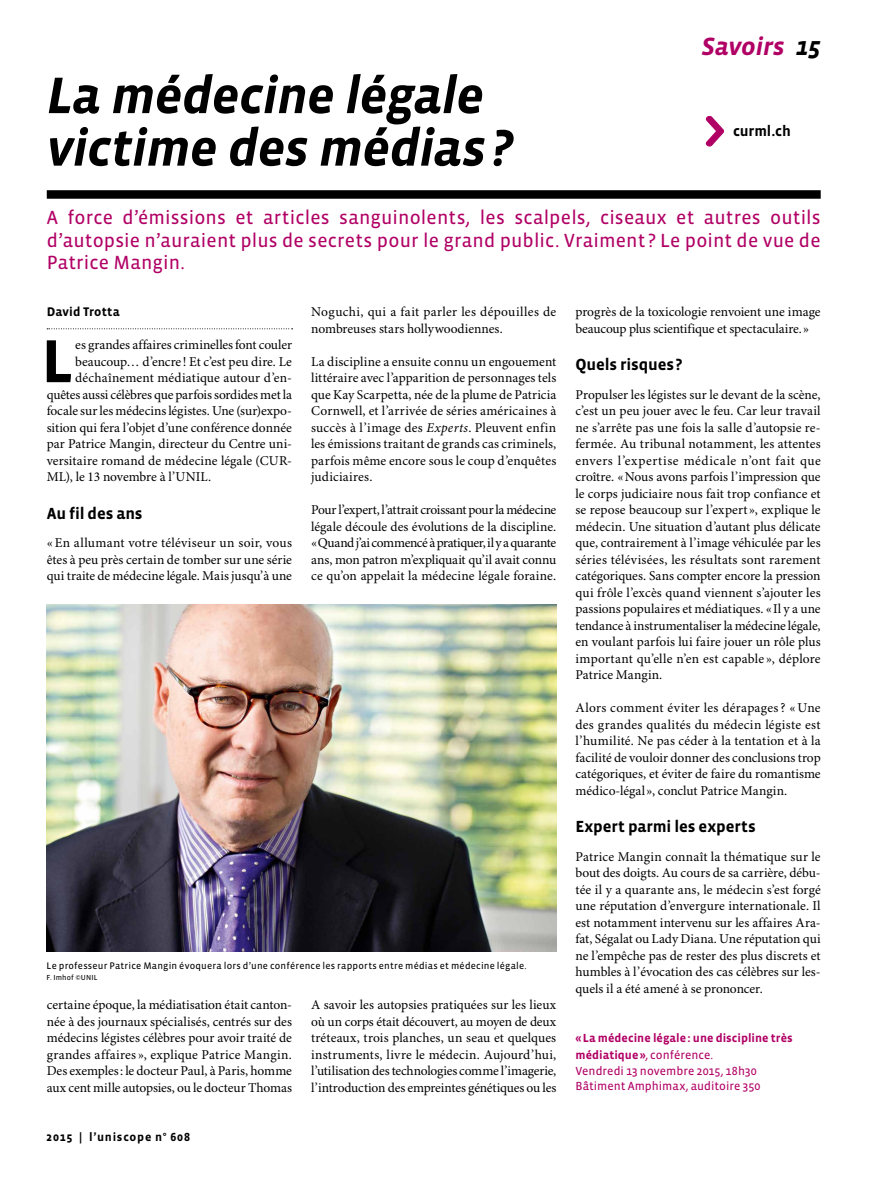
<style>
.page{position:relative;width:893px;height:1191px;background:#fff}
.page>*{position:absolute;margin:0;border:0;box-sizing:border-box;transform-origin:0 0}
.t1{font:700 62.1px "Vista Sans";color:#000}
.t2{font:italic 700 52.5px/52.5px "Vista Sans";letter-spacing:-.015em;color:#000}
.t3{font:italic 700 25.5px "Vista Sans";letter-spacing:-.01em;color:#b10065}
.t4{font:19.5px/22.5px "Vista Sans Reg";letter-spacing:.01em;color:#b10065;text-align:justify}
.t5{font:700 16.5px "Vista Sans";letter-spacing:-.005em;color:#000}
.t6{font:700 15px "Vista Sans";letter-spacing:-.01em;color:#000}
.t7{font:13.5px/16.5px "Minion Pro";color:#000;text-align:justify}
.t8{font:700 12.75px "Vista Sans";letter-spacing:.01em;color:#000}
.t9{font:12px/15.8px "Vista Sans Reg";letter-spacing:.005em;color:#b10065}
.t10{font:700 12px "Vista Sans";letter-spacing:.005em;color:#b10065}
.t11{font:700 12px "Vista Sans";letter-spacing:.065em;color:#000}
.t12{font:9.75px "Vista Sans Reg";letter-spacing:.02em;color:#000}
.t13{font:7.5px "Vista Sans Reg";letter-spacing:.02em;color:#000}
.s1{color:#000}
.s2{font-style:italic}
.s3{font-family:"Vista Sans";font-weight:700}
</style>
<div class="page">
<div style="left:47px;top:190px;width:774px;height:9px;background:#000"></div>
<svg style="left:47px;top:328px;width:246px;height:1px"></svg>
<img style="left:46px;top:604px;width:510px;height:347px">
<svg style="left:705px;top:116px;width:19px;height:31px"></svg>
<h2 class="t2" style="left:47px;top:70px;width:468px">La médecine légale victime des médias ?</h2>
<h3 class="t3" style="left:701px;top:33px;width:121px">Savoirs <span class="s1">15</span></h3>
<p class="t6" style="left:733px;top:123px;width:59px">curml.ch</p>
<h3 class="t4" style="left:47px;top:207px;width:775px">A force d’émissions et articles sanguinolents, les scalpels, ciseaux et autres outils d’autopsie n’auraient plus de secrets pour le grand public. Vraiment? Le point de vue de Patrice Mangin.</h3>
<p class="t8" style="left:47px;top:305px;width:74px">David Trotta</p>
<h1 class="t1" style="left:41px;top:330px;width:33px">L</h1>
<p class="t7" style="left:75px;top:337px;width:218px">es grandes affaires criminelles font couler</p>
<p class="t7" style="left:311px;top:304px;width:247px">Noguchi, qui a fait parler les dépouilles de nombreuses stars hollywoodiennes.</p>
<p class="t7" style="left:311px;top:354px;width:247px">La discipline a ensuite connu un engouement littéraire avec l’apparition de personnages tels que Kay Scarpetta, née de la plume de Patricia Cornwell, et l’arrivée de séries américaines à succès à l’image des <span class="s2">Experts</span>. Pleuvent enfin les émissions traitant de grands cas criminels, parfois même encore sous le coup d’enquêtes judiciaires.</p>
<p class="t7" style="left:311px;top:502px;width:247px">Pour l’expert, l’attrait croissant pour la médecine légale découle des évolutions de la discipline. «Quand j’ai commencé à pratiquer, il y a quarante ans, mon patron m’expliquait qu’il avait connu ce qu’on appelait la médecine légale foraine.</p>
<p class="t7" style="left:575px;top:304px;width:247px">progrès de la toxicologie renvoient une image beaucoup plus scientifique et spectaculaire.»</p>
<p class="t5" style="left:575px;top:356px;width:109px">Quels risques?</p>
<p class="t7" style="left:575px;top:387px;width:247px">Propulser les légistes sur le devant de la scène, c’est un peu jouer avec le feu. Car leur travail ne s’arrête pas une fois la salle d’autopsie re&shy;fermée. Au tribunal notamment, les attentes envers l’expertise médicale n’ont fait que croître. «Nous avons parfois l’impression que le corps judiciaire nous fait trop confiance et se repose beaucoup sur l’expert », explique le médecin. Une situation d’autant plus délicate que, contrairement à l’image véhiculée par les séries télévisées, les résultats sont rarement catégoriques. Sans compter encore la pression qui frôle l’excès quand viennent s’ajouter les passions populaires et médiatiques. «Il y a une tendance à instrumentaliser la médecine légale, en voulant parfois lui faire jouer un rôle plus important qu’elle n’en est capable », déplore Patrice Mangin.</p>
<p class="t7" style="left:575px;top:700px;width:247px">Alors comment éviter les dérapages? « Une des grandes qualités du médecin légiste est l’humilité. Ne pas céder à la tentation et à la facilité de vouloir donner des conclusions trop catégoriques, et éviter de faire du romantisme médico-légal», conclut Patrice Mangin.</p>
<p class="t5" style="left:575px;top:818px;width:182px">Expert parmi les experts</p>
<p class="t7" style="left:575px;top:849px;width:247px">Patrice Mangin connaît la thématique sur le bout des doigts. Au cours de sa carrière, débu&shy;tée il y a quarante ans, le médecin s’est forgé une réputation d’envergure internationale. Il est notamment intervenu sur les affaires Ara&shy;fat, Ségalat ou Lady Diana. Une réputation qui ne l’empêche pas de rester des plus discrets et humbles à l’évocation des cas célèbres sur les&shy;quels il a été amené à se prononcer.</p>
<p class="t10" style="left:575px;top:1032px;width:219px">«La médecine légale: une discipline très</p>
<p class="t9" style="left:575px;top:1047px;width:187px"><span class="s3">médiatique»</span>, conférence.<br>Vendredi 13 novembre 2015, 18h30<br>Bâtiment Amphimax, auditoire 350</p>
<p class="t7" style="left:75px;top:354px;width:218px">beaucoup… d’encre! Et c’est peu dire. Le</p>
<p class="t7" style="left:75px;top:370px;width:218px">déchaînement médiatique autour d’en-</p>
<p class="t7" style="left:47px;top:387px;width:247px">quêtes aussi célèbres que parfois sordides met la</p>
<p class="t7" style="left:47px;top:403px;width:247px">focale sur les médecins légistes. Une (sur)expo-</p>
<p class="t7" style="left:47px;top:420px;width:247px">sition qui fera l’objet d’une conférence donnée</p>
<p class="t7" style="left:47px;top:436px;width:247px">par Patrice Mangin, directeur du Centre uni-</p>
<p class="t7" style="left:47px;top:453px;width:247px">versitaire romand de médecine légale (CUR-</p>
<p class="t7" style="left:47px;top:469px;width:166px">ML), le 13 novembre à l’UNIL.</p>
<p class="t5" style="left:47px;top:505px;width:97px">Au fil des ans</p>
<p class="t7" style="left:47px;top:535px;width:247px">« En allumant votre téléviseur un soir, vous êtes à peu près certain de tomber sur une série qui traite de médecine légale. Mais jusqu’à une</p>
<p class="t12" style="left:47px;top:960px;width:482px">Le professeur Patrice Mangin évoquera lors d’une conférence les rapports entre médias et médecine légale.</p>
<p class="t13" style="left:47px;top:973px;width:52px">F. Imhof ©UNIL</p>
<p class="t7" style="left:311px;top:997px;width:247px">A savoir les autopsies pratiquées sur les lieux où un corps était découvert, au moyen de deux tréteaux, trois planches, un seau et quelques instruments, livre le médecin. Aujourd’hui, l’utilisation des technologies comme l’imagerie, l’introduction des empreintes génétiques ou les</p>
<p class="t7" style="left:47px;top:997px;width:247px">certaine époque, la médiatisation était canton&shy;née à des journaux spécialisés, centrés sur des médecins légistes célèbres pour avoir traité de grandes affaires », explique Patrice Mangin.<br>Des exemples: le docteur Paul, à Paris, homme aux cent mille autopsies, ou le docteur Thomas</p>
<p class="t11" style="left:46px;top:1130px;width:146px">2015 | l’uniscope n° 608</p>
</div>
